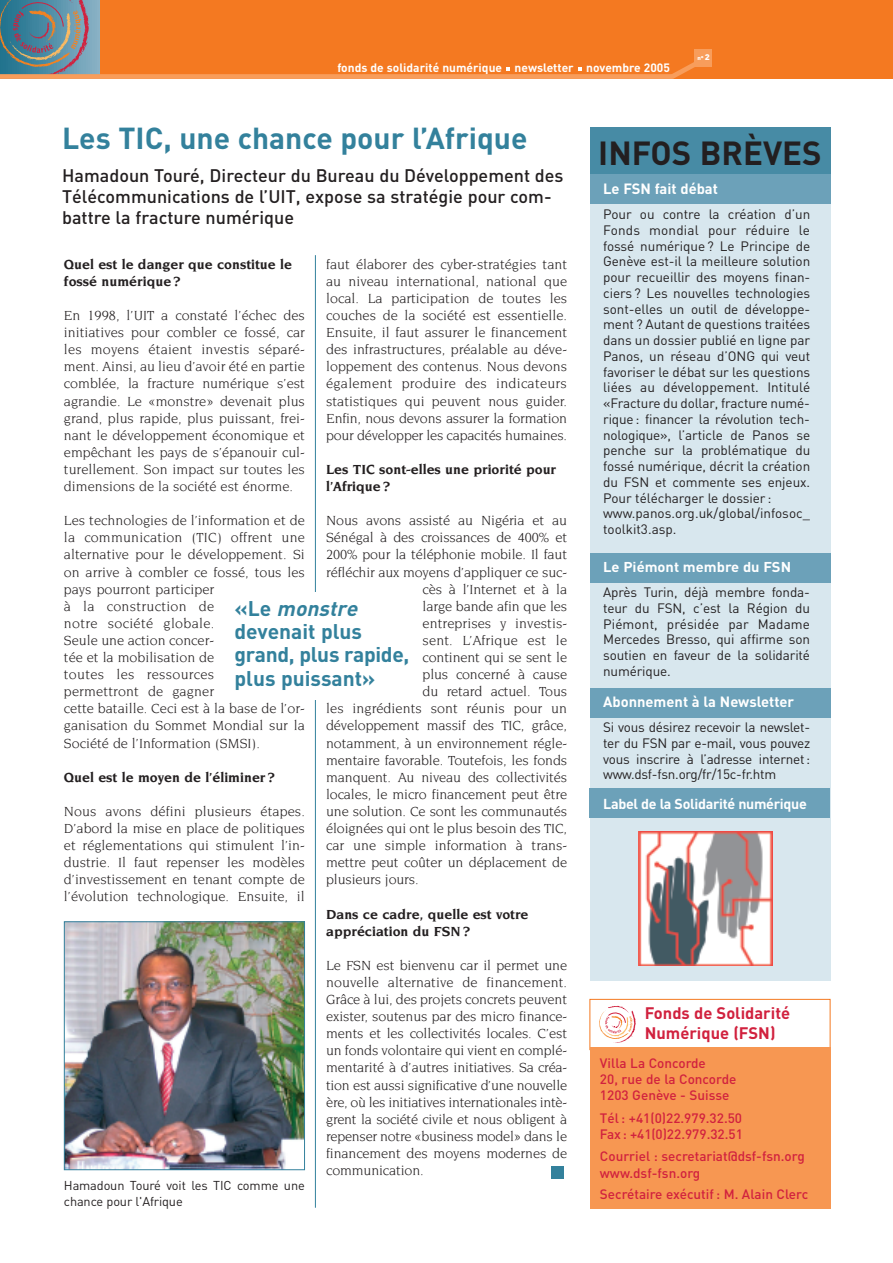
<style>
.page{position:relative;width:893px;height:1263px;background:#fff}
.page>*{position:absolute;margin:0;border:0;box-sizing:border-box;transform-origin:0 0}
.t1{font:700 33px "DIN";color:#231f20}
.t2{font:700 30px "DIN";color:#33819c}
.t3{font:700 21px/23.2px "DIN";color:#33819c}
.t4{font:500 18px/21px "DIN";color:#231f20}
.t5{font:700 16.5px/19.8px "DIN";color:#d1213e}
.t6{font:700 14.7px "DIN";color:#fff}
.t7{font:14.25px/17.1px "Novarese";letter-spacing:-.01em;color:#231f20;text-align:justify}
.t8{font:700 14.25px/17.1px "Novarese";color:#231f20}
.t9{font:700 14.25px "DIN";letter-spacing:-.02em;color:#fff}
.t10{font:14.25px "Novarese";letter-spacing:.01em;color:#231f20}
.t11{font:700 14.1px "DIN";color:#fff;scale:1.04 1}
.t12{font:13.5px/15.8px "DIN";letter-spacing:-.005em;color:#231f20;text-align:justify}
.t13{font:500 13.5px/16.2px "DIN";color:#d1213e}
.t14{font:12.75px/16.5px "DIN";letter-spacing:-.01em;color:#231f20}
.t15{font:700 12px "DIN";color:#fff}
.t16{font:900 5.4px "DIN";color:#fff;scale:1.11 1}
.s1{font-size:8.1px}
.s2{font-style:italic}
</style>
<div class="page">
<div style="left:589px;top:128px;width:241px;height:52px;background:#478ba5"></div>
<div style="left:589px;top:999px;width:241px;height:51px;border:1px solid #f47921"></div>
<div style="left:589px;top:175px;width:241px;height:805px;background:#d8e7ee"></div>
<div style="left:589px;top:174px;width:241px;height:30px;background:#6ca1b9"></div>
<div style="left:589px;top:688px;width:241px;height:30px;background:#6ca1b9"></div>
<div style="left:589px;top:553px;width:241px;height:30px;background:#6ca1b9"></div>
<img style="left:66px;top:923px;width:237px;height:245px">
<div style="left:64px;top:921px;width:241px;height:249px;border:1px solid #33819c"></div>
<div style="left:589px;top:1047px;width:241px;height:162px;background:#f79752"></div>
<div style="left:0;top:0;width:893px;height:79px;background:#f47921"></div>
<div style="left:695px;top:49px;width:17px;height:17px;background:#f89d5b"></div>
<svg style="left:672px;top:57px;width:30px;height:22px"></svg>
<svg style="left:578px;top:67px;width:4px;height:3px"></svg>
<div style="left:551px;top:1166px;width:13px;height:13px;background:#33819c"></div>
<hr style="left:315px;top:255px;width:1px;height:953px;background:#33819c">
<div style="left:217px;top:592px;width:203px;height:107px;background:#fff"></div>
<svg style="left:599px;top:1006px;width:37px;height:37px"></svg>
<div style="left:0;top:0;width:99px;height:79px;background:#84aec2"></div>
<svg style="left:0;top:0;width:89px;height:74px;background:#648391"></svg>
<div style="left:0;top:74px;width:673px;height:5px;background:#f89d5b"></div>
<div style="left:589px;top:788px;width:241px;height:29px;background:#6ca1b9"></div>
<img style="left:638px;top:832px;width:135px;height:134px">
<p class="t15" style="left:337px;top:61px;width:334px">fonds de solidarité numérique newsletter novembre 2005</p>
<p class="t16" style="left:697px;top:55px;width:13px">n°<span class="s1">2</span></p>
<h2 class="t2" style="left:62px;top:121px;width:467px">Les TIC, une chance pour l’Afrique</h2>
<p class="t4" style="left:62px;top:165px;width:503px">Hamadoun Touré, Directeur du Bureau du Développement des<br>Télécommunications de l’UIT, expose sa stratégie pour com&shy;battre la fracture numérique</p>
<p class="t8" style="left:64px;top:256px;width:230px">Quel est le danger que constitue le fossé numérique ?</p>
<p class="t7" style="left:64px;top:307px;width:243px">En 1998, l’UIT a constaté l’échec des initiatives pour combler ce fossé, car les moyens étaient investis séparé&shy;ment. Ainsi, au lieu d’avoir été en partie comblée, la fracture numérique s’est agrandie. Le «monstre» devenait plus grand, plus rapide, plus puissant, frei&shy;nant le développement économique et empêchant les pays de s’épanouir cul&shy;turellement. Son impact sur toutes les dimensions de la société est énorme.</p>
<p class="t7" style="left:64px;top:513px;width:243px;text-align:left">Les technologies de l’information et de la communication (TIC) offrent une alternative pour le développement. Si on arrive à combler ce fossé, tous les pays pourront participer<br>à la construction de<br>notre société globale.<br>Seule une action concer-<br>tée et la mobilisation de<br>toutes les ressources<br>permettront de gagner<br>cette bataille. Ceci est à la base de l’or&shy;ganisation du Sommet Mondial sur la<br>Société de l’Information (SMSI).</p>
<p class="t8" style="left:64px;top:769px;width:213px">Quel est le moyen de l’éliminer ?</p>
<p class="t7" style="left:64px;top:803px;width:243px">Nous avons défini plusieurs étapes.<br>D’abord la mise en place de politiques et réglementations qui stimulent l’in&shy;dustrie. Il faut repenser les modèles d’investissement en tenant compte de l’évolution technologique. Ensuite, il</p>
<p class="t7" style="left:326px;top:256px;width:242px">faut élaborer des cyber-stratégies tant au niveau international, national que local. La participation de toutes les couches de la société est essentielle.<br>Ensuite, il faut assurer le financement des infrastructures, préalable au déve&shy;loppement des contenus. Nous devons également produire des indicateurs statistiques qui peuvent nous guider.<br>Enfin, nous devons assurer la formation pour développer les capacités humaines.</p>
<p class="t8" style="left:326px;top:461px;width:232px">Les TIC sont-elles une priorité pour l’Afrique ?</p>
<p class="t7" style="left:326px;top:513px;width:242px">Nous avons assisté au Nigéria et au</p>
<p class="t7" style="left:326px;top:530px;width:242px">Sénégal à des croissances de 400% et</p>
<p class="t7" style="left:326px;top:547px;width:242px">200% pour la téléphonie mobile. Il faut</p>
<p class="t7" style="left:326px;top:564px;width:242px">réfléchir aux moyens d’appliquer ce suc-</p>
<p class="t7" style="left:423px;top:581px;width:146px">cès à l’Internet et à la</p>
<p class="t7" style="left:423px;top:598px;width:146px">large bande afin que les</p>
<p class="t7" style="left:423px;top:615px;width:146px">entreprises y investis-</p>
<p class="t10" style="left:423px;top:634px;width:146px">sent. L’Afrique est le</p>
<p class="t7" style="left:423px;top:649px;width:146px">continent qui se sent le</p>
<p class="t7" style="left:423px;top:667px;width:146px">plus concerné à cause</p>
<p class="t7" style="left:423px;top:684px;width:146px">du retard actuel. Tous</p>
<p class="t7" style="left:326px;top:701px;width:242px">les ingrédients sont réunis pour un</p>
<p class="t7" style="left:326px;top:718px;width:242px">développement massif des TIC, grâce,</p>
<p class="t7" style="left:326px;top:735px;width:242px">notamment, à un environnement régle-</p>
<p class="t7" style="left:326px;top:752px;width:242px">mentaire favorable. Toutefois, les fonds</p>
<p class="t7" style="left:326px;top:769px;width:242px">manquent. Au niveau des collectivités</p>
<p class="t7" style="left:326px;top:786px;width:243px">locales, le micro financement peut être</p>
<p class="t7" style="left:326px;top:803px;width:242px">une solution. Ce sont les communautés</p>
<p class="t7" style="left:326px;top:820px;width:242px">éloignées qui ont le plus besoin des TIC,</p>
<p class="t7" style="left:326px;top:838px;width:243px">car une simple information à trans-</p>
<p class="t7" style="left:326px;top:855px;width:242px">mettre peut coûter un déplacement de</p>
<p class="t7" style="left:326px;top:872px;width:94px">plusieurs jours.</p>
<p class="t8" style="left:326px;top:906px;width:204px">Dans ce cadre, quelle est votre appréciation du FSN ?</p>
<p class="t7" style="left:326px;top:957px;width:242px">Le FSN est bienvenu car il permet une nouvelle alternative de financement.<br>Grâce à lui, des projets concrets peuvent exister, soutenus par des micro finance&shy;ments et les collectivités locales. C’est un fonds volontaire qui vient en complé&shy;mentarité à d’autres initiatives. Sa créa&shy;tion est aussi significative d’une nouvelle ère, où les initiatives internationales intè&shy;grent la société civile et nous obligent à repenser notre «business model» dans le financement des moyens modernes de communication.</p>
<h3 class="t3" style="left:235px;top:597px;width:176px">« L e <span class="s2">monstre </span>devenait plus grand, plus rapide, plus puissant»</h3>
<p class="t14" style="left:64px;top:1177px;width:242px">Hamadoun Touré voit les TIC comme une chance pour l'Afrique</p>
<h1 class="t1" style="left:598px;top:134px;width:225px">INFOS BRÈVES</h1>
<p class="t6" style="left:603px;top:181px;width:116px">Le FSN fait débat</p>
<p class="t12" style="left:603px;top:207px;width:209px;text-align:left">Pour ou contre la création d’un<br>Fonds mondial pour réduire le fossé numérique ? Le Principe de<br>Genève est-il la meilleure solution pour recueillir des moyens finan&shy;ciers ? Les nouvelles technologies sont-elles un outil de développe&shy;ment ? Autant de questions traitées dans un dossier publié en ligne par<br>Panos, un réseau d’ONG qui veut favoriser le débat sur les questions liées au développement. Intitulé «Fracture du dollar, fracture numé&shy;rique : financer la révolution tech&shy;nologique», l’article de Panos se penche sur la problématique du fossé numérique, décrit la création du FSN et commente ses enjeux.<br>Pour télécharger le dossier : www.panos.org.uk/global/infosoc_ toolkit3.asp.</p>
<p class="t11" style="left:603px;top:559px;width:182px">Le Piémont membre du FSN</p>
<p class="t12" style="left:603px;top:585px;width:208px">Après Turin, déjà membre fonda&shy;teur du FSN, c’est la Région du Piémont, présidée par Madame Mercedes Bresso, qui affirme son soutien en faveur de la solidarité numérique.</p>
<p class="t6" style="left:603px;top:694px;width:193px">Abonnement à la Newsletter</p>
<p class="t12" style="left:603px;top:720px;width:209px">Si vous désirez recevoir la newslet&shy;ter du FSN par e-mail, vous pouvez vous inscrire à l’adresse internet: www.dsf-fsn.org/fr/15c-fr.htm</p>
<p class="t9" style="left:603px;top:795px;width:205px">Label de la Solidarité numérique</p>
<p class="t5" style="left:645px;top:1003px;width:147px">Fonds de Solidarité<br>Numérique (FSN)</p>
<p class="t13" style="left:600px;top:1055px;width:138px">Villa La Concorde<br>20, rue de la Concorde<br>1203 Genève - Suisse</p>
<p class="t13" style="left:600px;top:1110px;width:145px">Tél : +41(0)22.979.32.50<br>Fax : +41(0)22.979.32.51</p>
<p class="t13" style="left:600px;top:1148px;width:206px">Courriel : secretariat@dsf-fsn.org www.dsf-fsn.org</p>
<p class="t13" style="left:600px;top:1186px;width:210px">Secrétaire exécutif : M. Alain Clerc</p>
</div>
